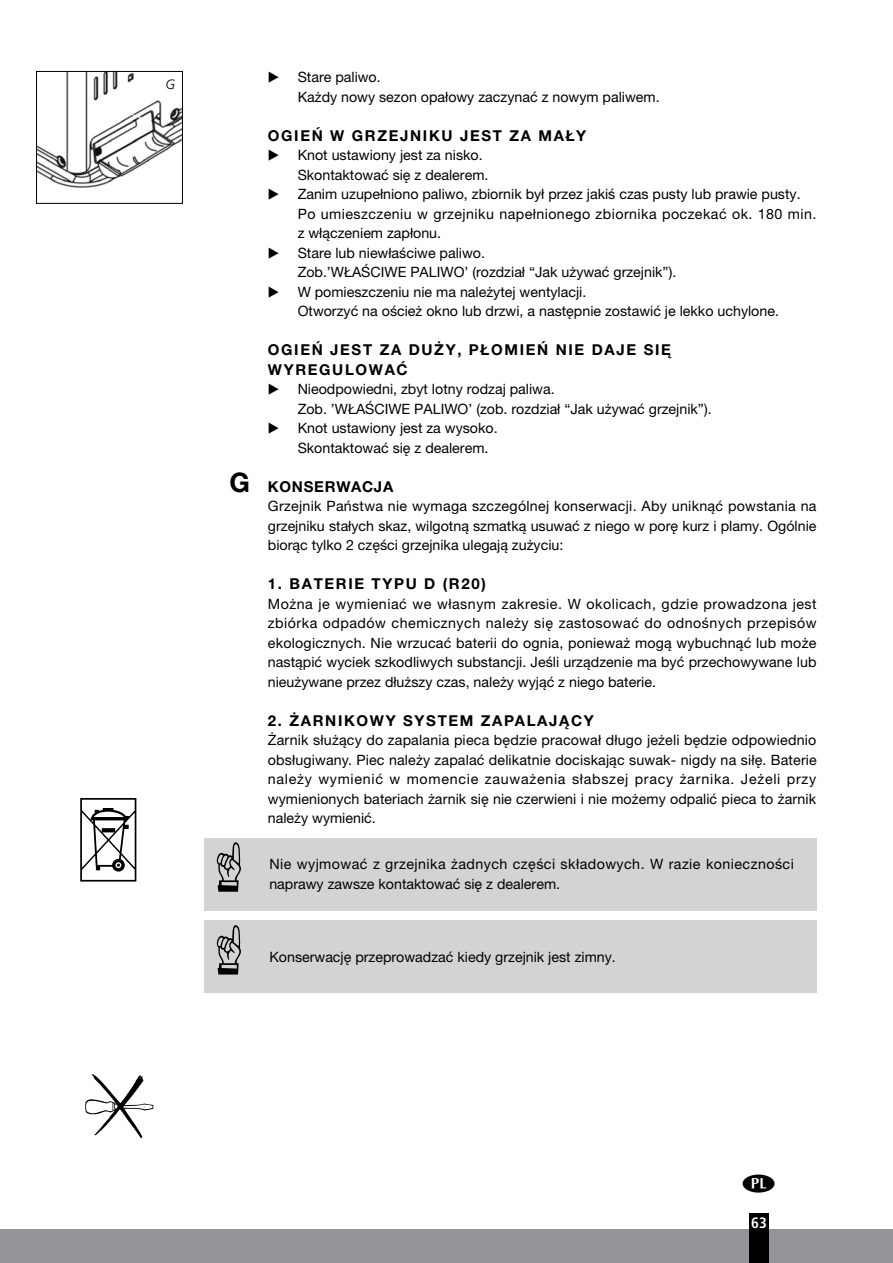
<style>
.page{position:relative;width:893px;height:1263px;background:#fff}
.page>*{position:absolute;margin:0;border:0;box-sizing:border-box;transform-origin:0 0}
.t1{font:700 15px/19.5px "Helvetica Neue LT Pro";letter-spacing:.11em;color:#000}
.t2{font:700 15px "Helvetica Neue LT Pro";letter-spacing:.05em;color:#000}
.t3{font:700 condensed 15px "Frutiger LT Com";color:#fff}
.t4{font:14.25px/19.5px "Helvetica Neue LT Pro";color:#000}
.t5{font:14.25px/19.5px "Helvetica Neue LT Pro";letter-spacing:.03em;color:#000}
.t6{font:14.25px "European Pi Three";color:#000}
.t7{font:italic 300 13.5px "Frutiger LT Std";color:#000}
.s1{font-size:27px}
</style>
<div class="page">
<div style="left:0;top:1229px;width:893px;height:34px;background:#939598"></div>
<div style="left:749px;top:1213px;width:20px;height:50px;background:#000"></div>
<div style="left:204px;top:838px;width:51px;height:72px;background:#d1d3d4"></div>
<svg style="left:217px;top:842px;width:24px;height:50px"></svg>
<div style="left:255px;top:838px;width:561px;height:72px;background:#d1d3d4"></div>
<div style="left:204px;top:921px;width:51px;height:72px;background:#d1d3d4"></div>
<svg style="left:217px;top:925px;width:24px;height:49px"></svg>
<div style="left:255px;top:921px;width:561px;height:72px;background:#d1d3d4"></div>
<svg style="left:80px;top:798px;width:56px;height:83px"></svg>
<svg style="left:85px;top:1074px;width:69px;height:64px"></svg>
<img style="left:38px;top:73px;width:143px;height:115px">
<div style="left:36px;top:71px;width:147px;height:133px;border:1px solid #000"></div>
<p class="t7" style="left:166px;top:76px;width:11px">G</p>
<p class="t6" style="left:268px;top:68px;width:13px">E</p>
<p class="t4" style="left:298px;top:67px;width:363px">Stare paliwo.<br>Każdy nowy sezon opałowy zaczynać z nowym paliwem.</p>
<p class="t1" style="left:268px;top:125px;width:320px">OGIEŃ W GRZEJNIKU JEST ZA MAŁY</p>
<p class="t6" style="left:268px;top:146px;width:13px">E</p>
<p class="t4" style="left:298px;top:145px;width:192px">Knot ustawiony jest za nisko.<br>Skontaktować się z dealerem.</p>
<p class="t6" style="left:268px;top:185px;width:13px">E</p>
<p class="t4" style="left:298px;top:184px;width:520px">Zanim uzupełniono paliwo, zbiornik był przez jakiś czas pusty lub prawie pusty.<br>Po umieszczeniu w grzejniku napełnionego zbiornika poczekać ok. 180 min. z włączeniem zapłonu.</p>
<p class="t6" style="left:268px;top:243px;width:13px">E</p>
<p class="t4" style="left:298px;top:242px;width:380px">Stare lub niewłaściwe paliwo.<br>Zob.’WŁAŚCIWE PALIWO’ (rozdział “Jak używać grzejnik”).</p>
<p class="t6" style="left:268px;top:282px;width:13px">E</p>
<p class="t4" style="left:298px;top:281px;width:483px">W pomieszczeniu nie ma należytej wentylacji.<br>Otworzyć na oścież okno lub drzwi, a następnie zostawić je lekko uchylone.</p>
<p class="t1" style="left:268px;top:340px;width:405px">OGIEŃ JEST ZA DUŻY, PŁOMIEŃ NIE DAJE SIE˛<br>WYREGULOWAĆ</p>
<p class="t6" style="left:268px;top:380px;width:13px">E</p>
<p class="t4" style="left:298px;top:379px;width:415px">Nieodpowiedni, zbyt lotny rodzaj paliwa.<br>Zob. ’WŁAŚCIWE PALIWO’ (zob. rozdział “Jak używać grzejnik”).</p>
<p class="t6" style="left:268px;top:419px;width:13px">E</p>
<p class="t4" style="left:298px;top:418px;width:202px">Knot ustawiony jest za wysoko.<br>Skontaktować się z dealerem.</p>
<p class="t2" style="left:230px;top:477px;width:165px"><span class="s1">G</span> KONSERWACJA</p>
<p class="t4" style="left:268px;top:496px;width:550px;text-align:justify">Grzejnik Państwa nie wymaga szczególnej konserwacji. Aby uniknąć powstania na grzejniku stałych skaz, wilgotną szmatką usuwać z niego w porę kurz i plamy. Ogólnie biorąc tylko 2 części grzejnika ulegają zużyciu:</p>
<p class="t1" style="left:268px;top:574px;width:219px">1. BATERIE TYPU D (R20)</p>
<p class="t4" style="left:268px;top:593px;width:550px;text-align:justify">Można je wymieniać we własnym zakresie. W okolicach, gdzie prowadzona jest zbiórka odpadów chemicznych należy się zastosować do odnośnych przepisów ekologicznych. Nie wrzucać baterii do ognia, ponieważ mogą wybuchnąć lub może nastąpić wyciek szkodliwych substancji. Jeśli urządzenie ma być przechowywane lub nieużywane przez dłuższy czas, należy wyjąć z niego baterie.</p>
<p class="t1" style="left:268px;top:710px;width:327px">2. ŻARNIKOWY SYSTEM ZAPALAJĄCY</p>
<p class="t4" style="left:268px;top:730px;width:550px;text-align:justify">Żarnik służący do zapalania pieca będzie pracował długo jeżeli będzie odpowiednio obsługiwany. Piec należy zapalać delikatnie dociskając suwak- nigdy na siłę. Baterie należy wymienić w momencie zauważenia słabszej pracy żarnika. Jeżeli przy wymienionych bateriach żarnik się nie czerwieni i nie możemy odpalić pieca to żarnik należy wymienić.</p>
<p class="t5" style="left:269px;top:854px;width:526px">Nie wyjmować z grzejnika żadnych części składowych. W razie konieczności naprawy zawsze kontaktować się z dealerem.</p>
<p class="t4" style="left:269px;top:947px;width:348px">Konserwację przeprowadzać kiedy grzejnik jest zimny.</p>
<p class="t3" style="left:751px;top:1214px;width:17px">63</p>
</div>
